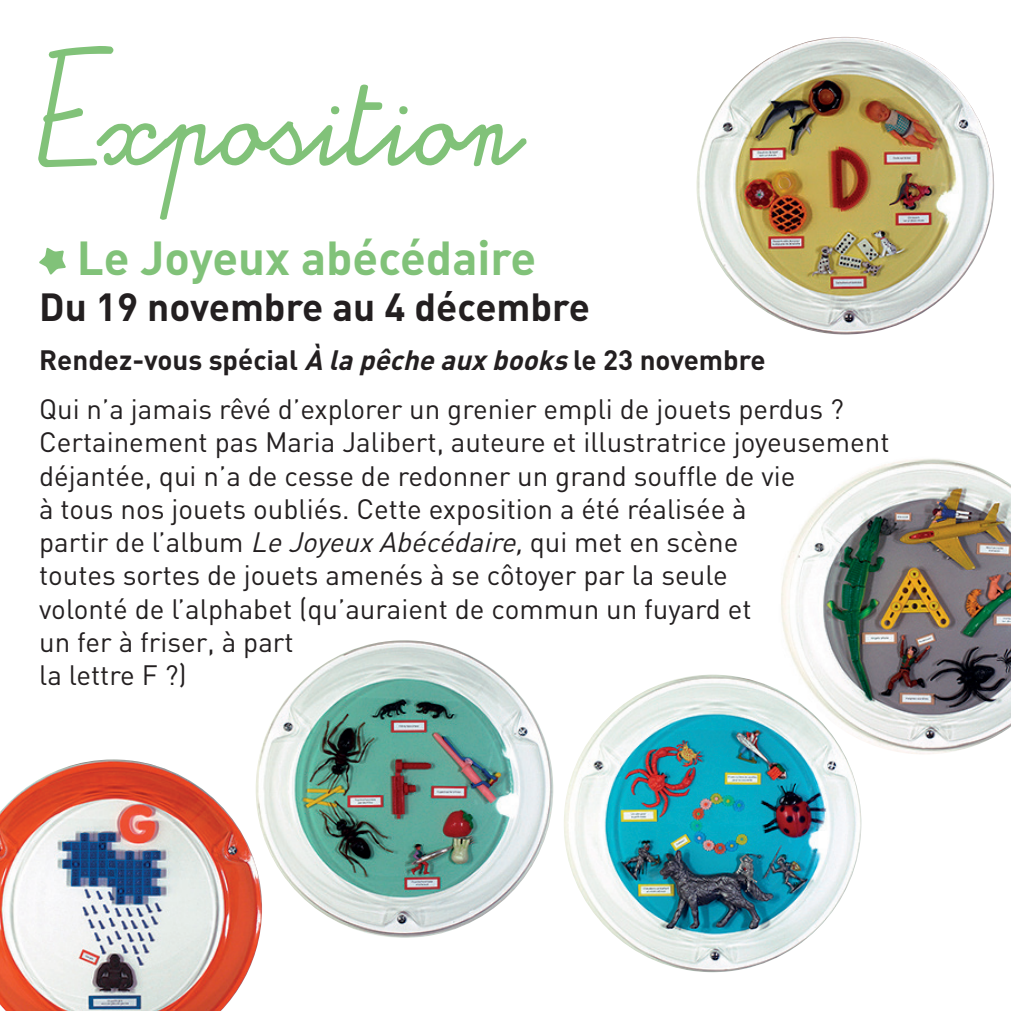
<style>
.page{position:relative;width:1011px;height:1011px;background:#fff}
.page>*{position:absolute;margin:0;border:0;box-sizing:border-box;transform-origin:0 0}
.t1{font:80.4px "Alamain";color:#81c279}
.t2{font:47.1px "DIN Bold Alternate";color:#81c279}
.t3{font:700 38.7px "DIN";color:#231f20}
.t4{font:27.6px/33.3px "DIN";color:#231f20}
.s1{font-weight:700}
.s2{font-weight:700;font-style:italic}
.s3{font-style:italic}
</style>
<div class="page">
<svg style="left:39px;top:247px;width:27px;height:28px"></svg>
<img style="left:256px;top:640px;width:297px;height:297px;border-radius:149px">
<img style="left:563px;top:674px;width:298px;height:298px;border-radius:149px">
<img style="left:0;top:759px;width:262px;height:251px">
<img style="left:775px;top:459px;width:235px;height:295px">
<img style="left:696px;top:37px;width:298px;height:297px;border-radius:149px">
<h1 class="t1" style="left:32px;top:90px;width:489px">Exposition</h1>
<h2 class="t2" style="left:77px;top:227px;width:461px">Le Joyeux abécédaire</h2>
<h3 class="t3" style="left:39px;top:282px;width:552px">Du 19 novembre au 4 décembre</h3>
<p class="t4" style="left:39px;top:335px;width:806px;line-height:48.9px"><span class="s1">Rendez-vous spécial</span> <span class="s2">À la pêche aux books</span><span class="s1">le 23 novembre<br></span>Qui n’a jamais rêvé d’explorer un grenier empli de jouets perdus ?</p>
<p class="t4" style="left:39px;top:425px;width:852px">Certainement pas Maria Jalibert, auteure et illustratrice joyeusement déjantée, qui n’a de cesse de redonner un grand souffle de vie<br>à tous nos jouets oubliés. Cette exposition a été réalisée à<br>partir de l’album <span class="s3">Le JoyeuxAbécédaire,</span>qui met en scène<br>toutes sortes de jouets amenés à se côtoyer par la seule<br>volonté de l’alphabet (qu’auraient de commun un fuyard et<br>un fer à friser, à part<br>la lettre F ?)</p>
</div>
